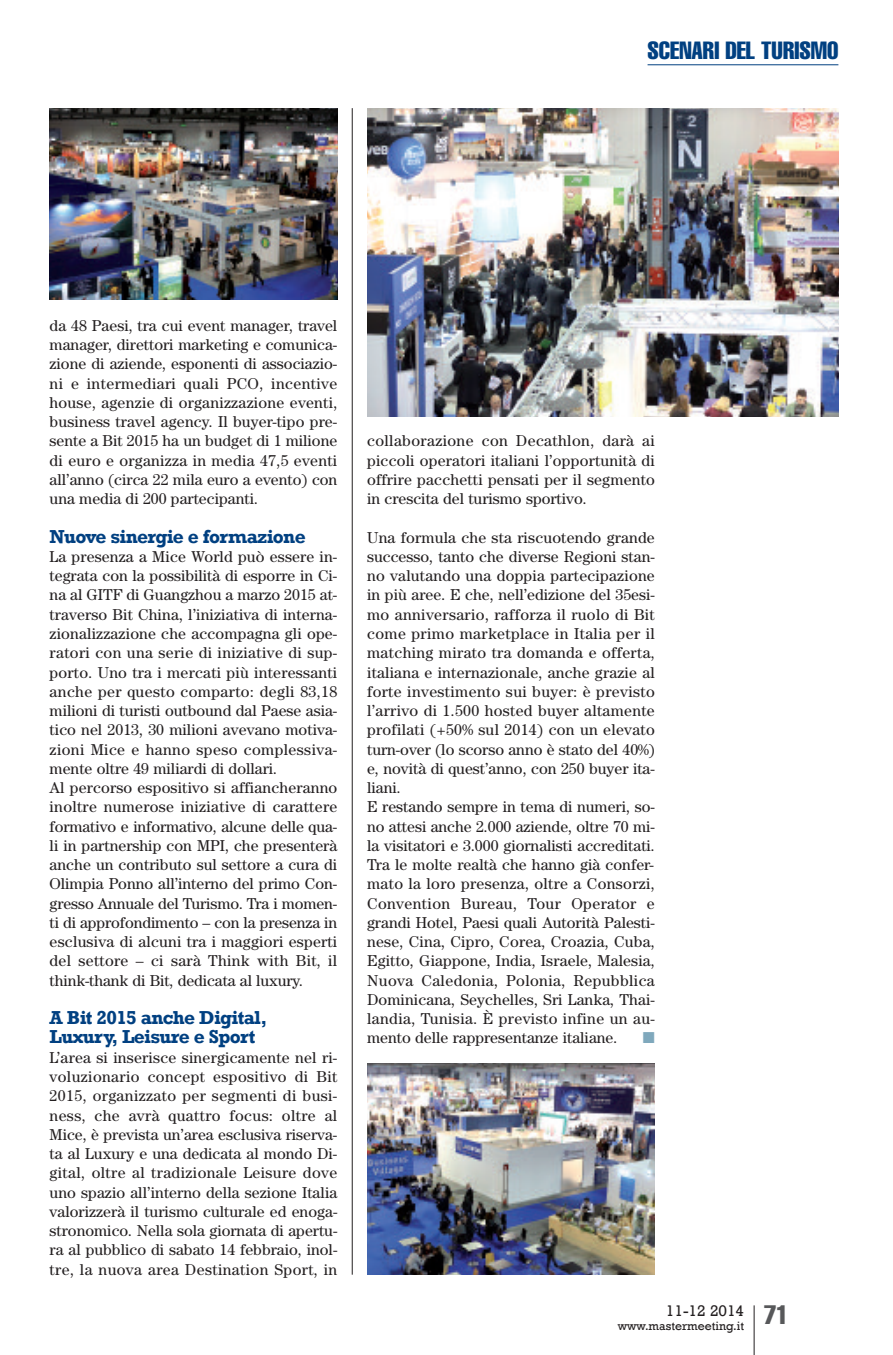
<style>
.page{position:relative;width:893px;height:1355px;background:#fff}
.page>*{position:absolute;margin:0;border:0;box-sizing:border-box;transform-origin:0 0}
.t1{font:extra-condensed 24.5px "Helvetica";color:#014081}
.t2{font:700 19.25px/19.2px "Rockwell";letter-spacing:-.035em;color:#014081}
.t3{font:15.75px/19.2px "Century";letter-spacing:.01em;color:#231f20;text-align:justify}
.t4{font:15.75px "Rockwell";color:#231f20}
.t5{font:15.75px "Zapf Dingbats";color:#7fa8bc}
.t6{font:12.25px "Rockwell";color:#231f20}
</style>
<div class="page">
<hr style="left:352px;top:108px;width:1px;height:1166px;background:#231f20">
<hr style="left:754px;top:1305px;width:1px;height:49px;background:#231f20">
<hr style="left:648px;top:64px;width:190px;height:1px;background:#014081">
<img style="left:50px;top:108px;width:287px;height:192px">
<img style="left:367px;top:108px;width:471px;height:309px">
<img style="left:367px;top:1063px;width:288px;height:211px">
<h1 class="t1" style="left:648px;top:42px;width:192px">SCENARI DEL TURISMO</h1>
<p class="t3" style="left:50px;top:317px;width:289px">da 48 Paesi, tra cui event manager, travel manager, direttori marketing e comunica&shy;zione di aziende, esponenti di associazio&shy;ni e intermediari quali PCO, incentive house, agenzie di organizzazione eventi, business travel agency. Il buyer-tipo pre&shy;sente a Bit 2015 ha un budget di 1 milione di euro e organizza in media 47,5 eventi all’anno (circa 22 mila euro a evento) con una media di 200 partecipanti.</p>
<p class="t2" style="left:50px;top:526px;width:258px">Nuove sinergie e formazione</p>
<p class="t3" style="left:50px;top:548px;width:289px;text-align:left">La presenza a Mice World può essere in&shy;tegrata con la possibilità di esporre in Ci&shy;na al GITF di Guangzhou a marzo 2015 at&shy;traverso Bit China, l’iniziativa di interna&shy;zionalizzazione che accompagna gli ope&shy;ratori con una serie di iniziative di sup&shy;porto. Uno tra i mercati più interessanti anche per questo comparto: degli 83,18 milioni di turisti outbound dal Paese asia&shy;tico nel 2013, 30 milioni avevano motiva&shy;zioni Mice e hanno speso complessiva&shy;mente oltre 49 miliardi di dollari.<br>Al percorso espositivo si affiancheranno inoltre numerose iniziative di carattere formativo e informativo, alcune delle qua&shy;li in partnership con MPI, che presenterà anche un contributo sul settore a cura di Olimpia Ponno all’interno del primo Con&shy;gresso Annuale del Turismo. Tra i momen&shy;ti di approfondimento – con la presenza in esclusiva di alcuni tra i maggiori esperti del settore – ci sarà Think with Bit, il think-thank di Bit, dedicata al luxury.</p>
<p class="t2" style="left:50px;top:1007px;width:219px">A Bit 2015 anche Digital,<br>Luxury, Leisure e Sport</p>
<p class="t3" style="left:50px;top:1049px;width:289px">L’area si inserisce sinergicamente nel ri&shy;voluzionario concept espositivo di Bit 2015, organizzato per segmenti di busi&shy;ness, che avrà quattro focus: oltre al Mice, è prevista un’area esclusiva riserva&shy;ta al Luxury e una dedicata al mondo Di&shy;gital, oltre al tradizionale Leisure dove uno spazio all’interno della sezione Italia valorizzerà il turismo culturale ed enoga&shy;stronomico. Nella sola giornata di apertu&shy;ra al pubblico di sabato 14 febbraio, inol&shy;tre, la nuova area Destination Sport, in</p>
<p class="t3" style="left:367px;top:433px;width:289px">collaborazione con Decathlon, darà ai piccoli operatori italiani l’opportunità di offrire pacchetti pensati per il segmento in crescita del turismo sportivo.</p>
<p class="t3" style="left:367px;top:529px;width:289px;text-align:left">Una formula che sta riscuotendo grande successo, tanto che diverse Regioni stan&shy;no valutando una doppia partecipazione in più aree. E che, nell’edizione del 35esi&shy;mo anniversario, rafforza il ruolo di Bit come primo marketplace in Italia per il matching mirato tra domanda e offerta, italiana e internazionale, anche grazie al forte investimento sui buyer: è previsto l’arrivo di 1.500 hosted buyer altamente profilati (+50% sul 2014) con un elevato turn-over (lo scorso anno è stato del 40%) e, novità di quest’anno, con 250 buyer ita&shy;liani.<br>E restando sempre in tema di numeri, so&shy;no attesi anche 2.000 aziende, oltre 70 mi&shy;la visitatori e 3.000 giornalisti accreditati.<br>Tra le molte realtà che hanno già confer&shy;mato la loro presenza, oltre a Consorzi, Convention Bureau, Tour Operator e grandi Hotel, Paesi quali Autorità Palesti&shy;nese, Cina, Cipro, Corea, Croazia, Cuba, Egitto, Giappone, India, Israele, Malesia, Nuova Caledonia, Polonia, Repubblica Dominicana, Seychelles, Sri Lanka, Thai&shy;landia, Tunisia. È previsto infine un au&shy;mento delle rappresentanze italiane.</p>
<p class="t5" style="left:643px;top:1028px;width:13px">■</p>
<p class="t4" style="left:666px;top:1300px;width:80px">11-12 2014</p>
<p class="t6" style="left:618px;top:1318px;width:172px">www.mastermeeting.it <sup>71</sup></p>
</div>
